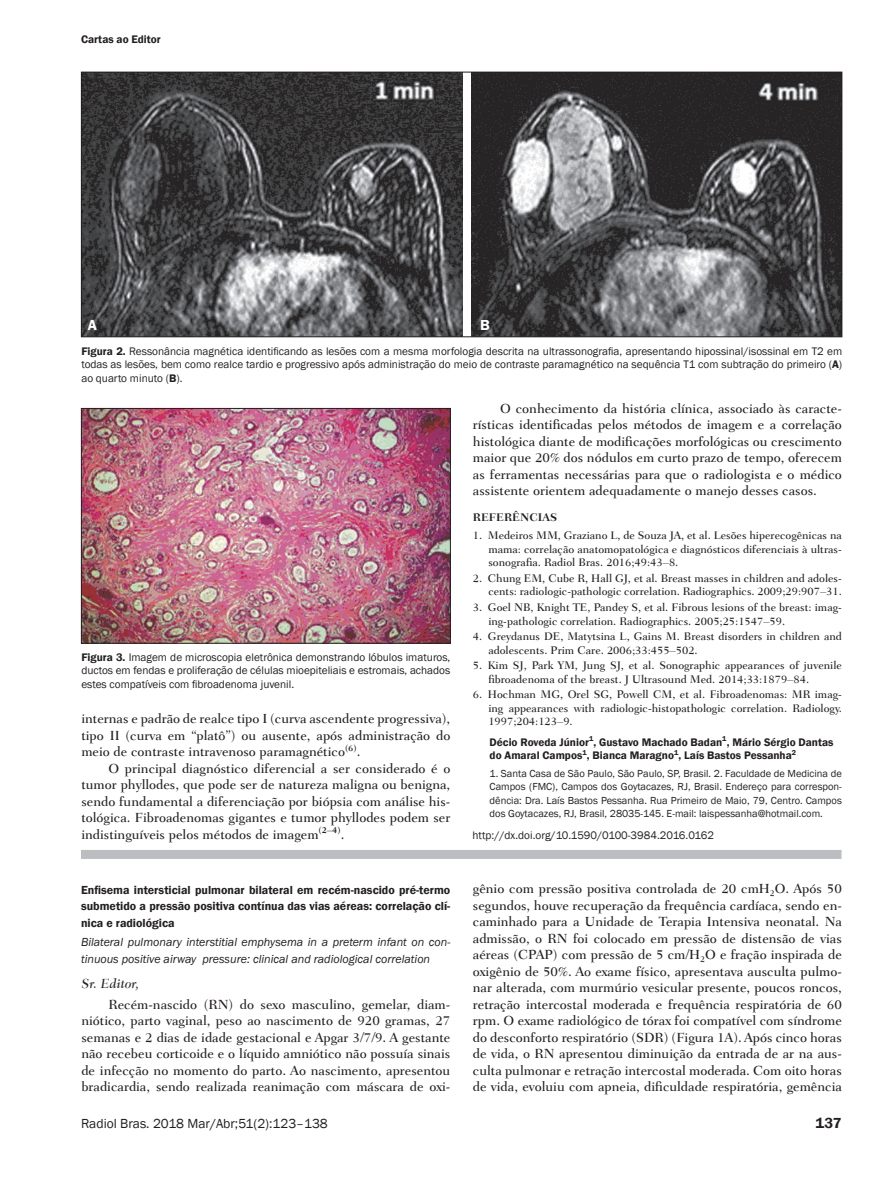
<style>
.page{position:relative;width:893px;height:1191px;background:#fff}
.page>*{position:absolute;margin:0;border:0;box-sizing:border-box;transform-origin:0 0}
.t1{font:600 15px "Franklin Gothic";color:#231f20}
.t2{font:600 15px "Franklin Gothic";color:#fff}
.t3{font:500 13.5px/16.5px "Fairfield LT";color:#231f20;text-align:justify}
.t4{font:13.5px "Franklin Gothic";color:#231f20}
.t5{font:italic 500 13.5px "Fairfield LT";color:#231f20}
.t6{font:600 12px/16.5px "Franklin Gothic";color:#231f20;text-align:justify}
.t7{font:italic 12px/16.5px "Franklin Gothic";color:#231f20}
.t8{font:500 11.25px/13.5px "Fairfield LT";color:#231f20}
.t9{font:11.25px/13.5px "Franklin Gothic";color:#231f20;text-align:justify}
.t10{font:600 11.25px/13.5px "Franklin Gothic";color:#231f20}
.t11{font:700 11.25px "Fairfield LT";color:#231f20}
.t12{font:10.5px/13.5px "Franklin Gothic";color:#231f20;text-align:justify}
.s1{font-weight:600}
</style>
<div class="page">
<img style="left:83px;top:74px;width:380px;height:261px">
<img style="left:472px;top:74px;width:368px;height:261px">
<div style="left:81px;top:72px;width:761px;height:265px;border:1px solid #231f20"></div>
<img style="left:83px;top:410px;width:366px;height:231px">
<div style="left:81px;top:408px;width:370px;height:235px;border:1px solid #231f20"></div>
<div style="left:81px;top:850px;width:760px;height:9px;background:#bcbdc0"></div>
<p class="t10" style="left:81px;top:33px;width:81px">Cartas ao Editor</p>
<p class="t2" style="left:88px;top:316px;width:11px">A</p>
<p class="t2" style="left:480px;top:316px;width:11px">B</p>
<p class="t9" style="left:81px;top:344px;width:762px"><span class="s1">Figura 2.</span> Ressonância magnética identificando as lesões com a mesma morfologia descrita na ultrassonografia, apresentando hipossinal/isossinal em T2 em todas as lesões, bem como realce tardio e progressivo após administração do meio de contraste paramagnético na sequência T1 com subtração do primeiro (<span class="s1">A</span>) ao quarto minuto (<span class="s1">B</span>).</p>
<p class="t9" style="left:81px;top:650px;width:370px"><span class="s1">Figura 3.</span> Imagem de microscopia eletrônica demonstrando lóbulos imaturos, ductos em fendas e proliferação de células mioepiteliais e estromais, achados estes compatíveis com fibroadenoma juvenil.</p>
<p class="t3" style="left:81px;top:710px;width:370px">internas e padrão de realce tipo I (curva ascendente progressiva), tipo II (curva em “platô”) ou ausente, após administração do meio de contraste intravenoso paramagnético<sup>(6)</sup>.</p>
<p class="t3" style="left:81px;top:760px;width:370px;text-indent:27px">O principal diagnóstico diferencial a ser considerado é o tumor phyllodes, que pode ser de natureza maligna ou benigna, sendo fundamental a diferenciação por biópsia com análise his&shy;tológica. Fibroadenomas gigantes e tumor phyllodes podem ser indistinguíveis pelos métodos de imagem<sup>(2–4)</sup>.</p>
<p class="t6" style="left:81px;top:881px;width:371px">Enfisema intersticial pulmonar bilateral em recém-nascido pré-termo submetido a pressão positiva contínua das vias aéreas: correlação clí&shy;nica e radiológica</p>
<p class="t7" style="left:81px;top:934px;width:371px">Bilateral pulmonary interstitial emphysema in a preterm infant on con&shy;tinuous positive airway pressure: clinical and radiological correlation</p>
<p class="t5" style="left:81px;top:976px;width:60px">Sr. Editor,</p>
<p class="t3" style="left:81px;top:996px;width:370px;text-indent:27px">Recém-nascido (RN) do sexo masculino, gemelar, diam&shy;niótico, parto vaginal, peso ao nascimento de 920 gramas, 27 semanas e 2 dias de idade gestacional e Apgar 3/7/9. A gestante não recebeu corticoide e o líquido amniótico não possuía sinais de infecção no momento do parto. Ao nascimento, apresentou bradicardia, sendo realizada reanimação com máscara de oxi-</p>
<p class="t3" style="left:473px;top:400px;width:370px;text-indent:27px">O conhecimento da história clínica, associado às caracte&shy;rísticas identificadas pelos métodos de imagem e a correlação histológica diante de modificações morfológicas ou crescimento maior que 20% dos nódulos em curto prazo de tempo, oferecem as ferramentas necessárias para que o radiologista e o médico assistente orientem adequadamente o manejo desses casos.</p>
<p class="t11" style="left:473px;top:511px;width:86px">REFERÊNCIAS</p>
<p class="t8" style="left:488px;top:529px;width:355px;text-align:justify;text-indent:-15px">1. Medeiros MM, Graziano L, de Souza JA, et al. Lesões hiperecogênicas na mama: correlação anatomopatológica e diagnósticos diferenciais à ultras&shy;sonografia. Radiol Bras. 2016;49:43–8.</p>
<p class="t8" style="left:473px;top:571px;width:370px;text-align:right">2. Chung EM, Cube R, Hall GJ, et al. Breast masses in children and adoles&shy;cents: radiologic-pathologic correlation. Radiographics. 2009;29:907–31.</p>
<p class="t8" style="left:488px;top:600px;width:355px;text-indent:-15px">3. Goel NB, Knight TE, Pandey S, et al. Fibrous lesions of the breast: imag&shy;ing-pathologic correlation. Radiographics. 2005;25:1547–59.</p>
<p class="t8" style="left:488px;top:630px;width:355px;text-indent:-15px">4. Greydanus DE, Matytsina L, Gains M. Breast disorders in children and adolescents. Prim Care. 2006;33:455–502.</p>
<p class="t8" style="left:488px;top:659px;width:355px;text-indent:-15px">5. Kim SJ, Park YM, Jung SJ, et al. Sonographic appearances of juvenile fibroadenoma of the breast. J Ultrasound Med. 2014;33:1879–84.</p>
<p class="t8" style="left:488px;top:688px;width:355px;text-align:justify;text-indent:-15px">6. Hochman MG, Orel SG, Powell CM, et al. Fibroadenomas: MR imag&shy;ing appearances with radiologic-histopathologic correlation. Radiology.<br>1997;204:123–9.</p>
<p class="t10" style="left:490px;top:735px;width:345px">Décio Roveda Júnior<sup>1</sup>, Gustavo Machado Badan<sup>1</sup>, Mário Sérgio Dantas do Amaral Campos<sup>1</sup>, Bianca Maragno<sup>1</sup>, Laís Bastos Pessanha<sup>2</sup></p>
<p class="t12" style="left:490px;top:767px;width:354px">1. Santa Casa de São Paulo, São Paulo, SP, Brasil. 2. Faculdade de Medicina de Campos (FMC), Campos dos Goytacazes, RJ, Brasil. Endereço para correspon&shy;dência: Dra. Laís Bastos Pessanha. Rua Primeiro de Maio, 79, Centro. Campos dos Goytacazes, RJ, Brasil, 28035-145. E-mail: laispessanha@hotmail.com.</p>
<p class="t9" style="left:472px;top:829px;width:243px">http://dx.doi.org/10.1590/0100-3984.2016.0162</p>
<p class="t3" style="left:473px;top:880px;width:371px">gênio com pressão positiva controlada de 20 cmH<sub>2</sub>O. Após 50 segundos, houve recuperação da frequência cardíaca, sendo en&shy;caminhado para a Unidade de Terapia Intensiva neonatal. Na admissão, o RN foi colocado em pressão de distensão de vias aéreas (CPAP) com pressão de 5 cm/H<sub>2</sub>O e fração inspirada de oxigênio de 50%. Ao exame físico, apresentava ausculta pulmo&shy;nar alterada, com murmúrio vesicular presente, poucos roncos, retração intercostal moderada e frequência respiratória de 60 rpm. O exame radiológico de tórax foi compatível com síndrome do desconforto respiratório (SDR) (Figura 1A). Após cinco horas de vida, o RN apresentou diminuição da entrada de ar na aus&shy;culta pulmonar e retração intercostal moderada. Com oito horas de vida, evoluiu com apneia, dificuldade respiratória, gemência</p>
<p class="t4" style="left:81px;top:1114px;width:248px">Radiol Bras. 2018 Mar/Abr;51(2):123–138</p>
<p class="t1" style="left:815px;top:1113px;width:28px">137</p>
</div>
